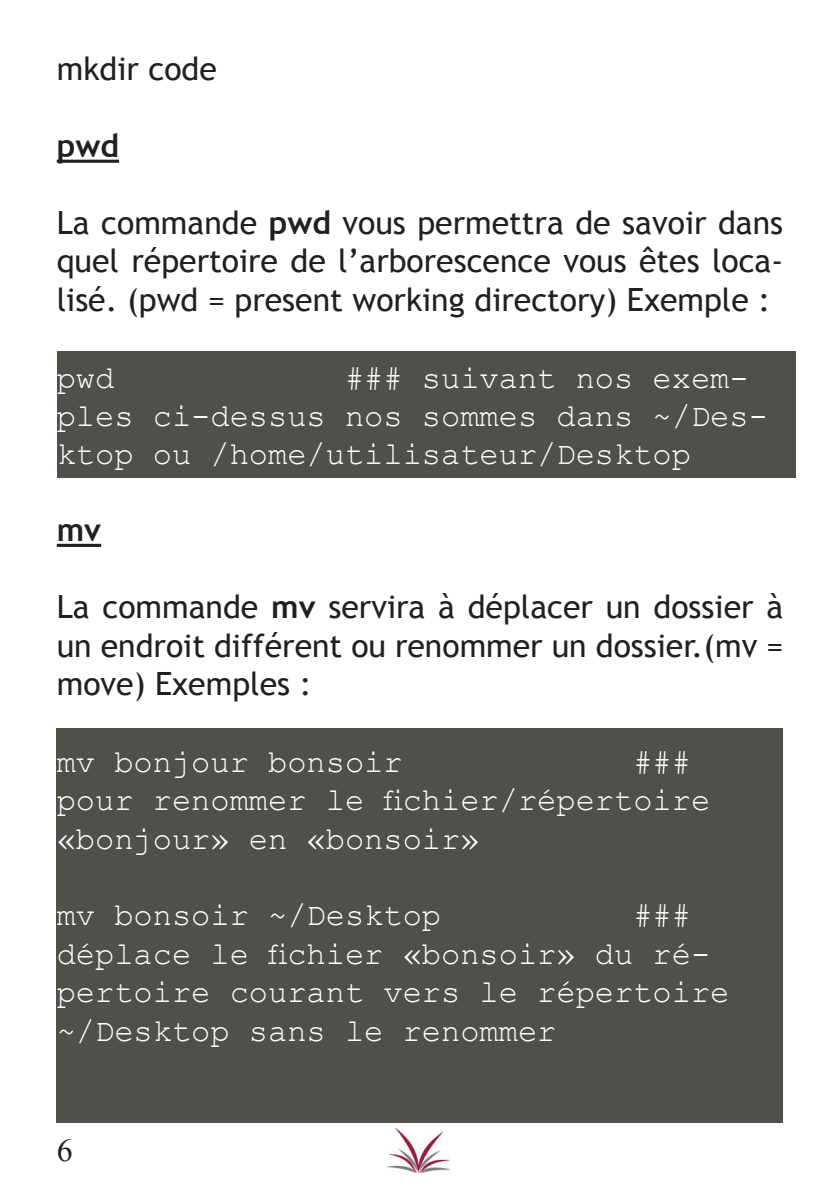
<style>
.page{position:relative;width:840px;height:1191px;background:#fff}
.page>*{position:absolute;margin:0;border:0;box-sizing:border-box;transform-origin:0 0}
.t1{font:32px/38.4px "Courier New";color:#fff}
.t2{font:32px/38.4px "Trebuchet MS";color:#231f20;text-align:justify}
.t3{font:700 32px "Trebuchet MS";color:#231f20}
.s1{font-weight:700}
</style>
<div class="page">
<div style="left:57px;top:728px;width:725px;height:395px;background:#50504a"></div>
<div style="left:57px;top:351px;width:738px;height:127px;background:#50504a"></div>
<img style="left:387px;top:1128px;width:62px;height:44px">
<hr style="left:57px;top:160px;width:62px;height:3px;background:#231f20">
<hr style="left:57px;top:544px;width:44px;height:3px;background:#231f20">
<p class="t2" style="left:57px;top:50px;width:161px">mkdir code</p>
<p class="t3" style="left:57px;top:126px;width:64px">pwd</p>
<p class="t2" style="left:57px;top:204px;width:727px">La commande <span class="s1">pwd</span> vous permettra de savoir dans quel répertoire de l’arborescence vous êtes loca&shy;lisé. (pwd = present working directory) Exemple :</p>
<p class="t1" style="left:57px;top:357px;width:712px;text-indent:288px">### suivant nos exem&shy;ples ci-dessus nos sommes dans ~/Des&shy;ktop ou /home/utilisateur/Desktop</p>
<p class="t1" style="left:57px;top:357px;width:59px">pwd</p>
<p class="t3" style="left:57px;top:510px;width:46px">mv</p>
<p class="t2" style="left:57px;top:588px;width:727px">La commande <span class="s1">mv</span> servira à déplacer un dossier à un endroit différent ou renommer un dossier.(mv = move) Exemples :</p>
<p class="t1" style="left:57px;top:741px;width:654px;text-indent:576px">### pour renommer le fichier/répertoire «bonjour» en «bonsoir»</p>
<p class="t1" style="left:57px;top:741px;width:347px">mv bonjour bonsoir</p>
<p class="t1" style="left:57px;top:895px;width:386px">mv bonsoir ~/Desktop</p>
<p class="t1" style="left:57px;top:895px;width:674px;text-indent:576px">### déplace le fichier «bonsoir» du ré&shy;pertoire courant vers le répertoire ~/Desktop sans le renommer</p>
</div>
